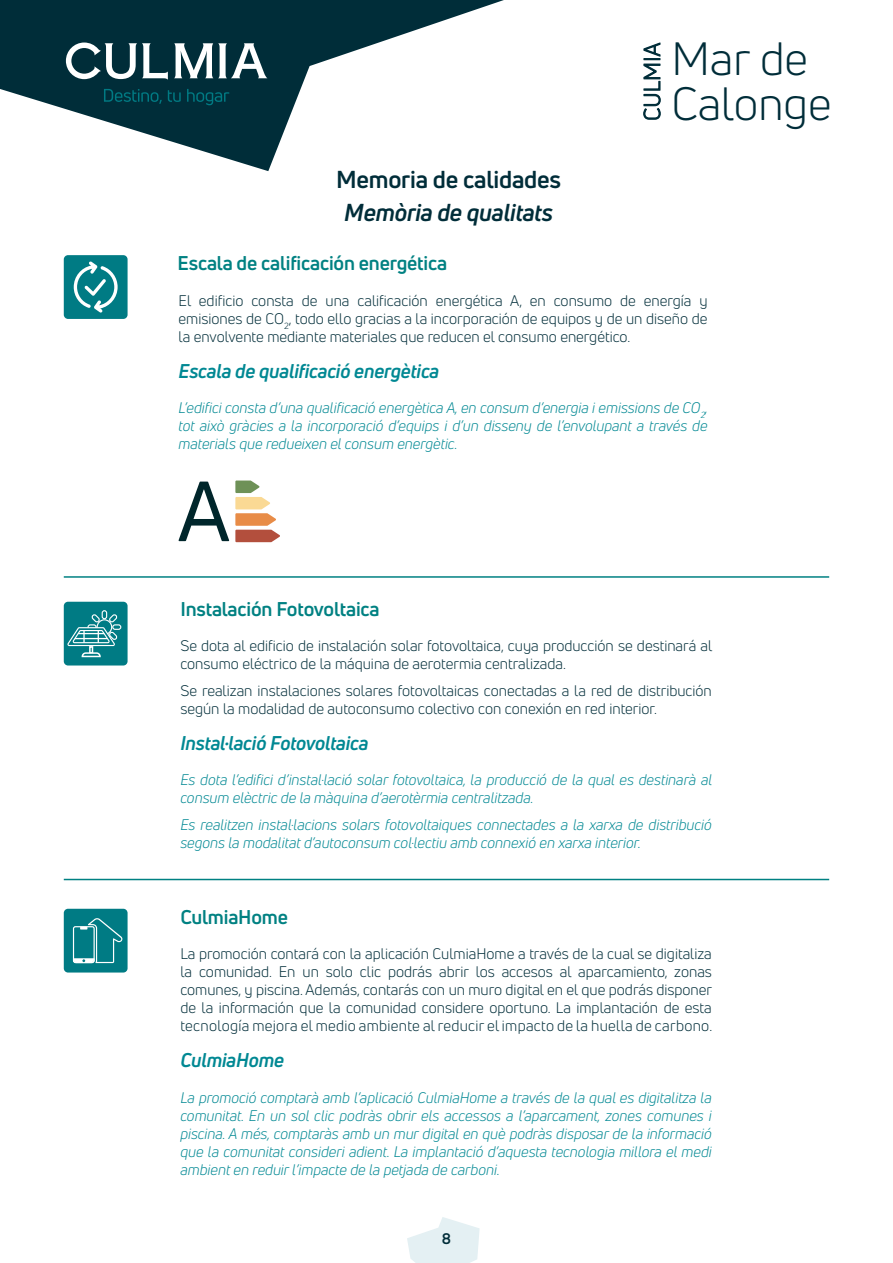
<style>
.page{position:relative;width:893px;height:1263px;background:#fff}
.page>*{position:absolute;margin:0;border:0;box-sizing:border-box;transform-origin:0 0}
.t1{font:45.75px/44.7px "Uni Neue";color:#002d39}
.t2{font:700 24px "Uni Neue";letter-spacing:-.01em;color:#002d39}
.t3{font:italic 700 24px "Uni Neue";letter-spacing:-.01em;color:#002d39}
.t4{font:italic 700 19.5px "Uni Neue";letter-spacing:-.01em;color:#008893}
.t5{font:700 19.5px "Uni Neue";letter-spacing:-.01em;color:#008182}
.t6{font:15px/18px "Uni Neue";color:#002d39}
.t7{font:italic 15px/18px "Uni Neue";color:#008893}
.t8{font:700 15px "Uni Neue";color:#002d39}
</style>
<div class="page">
<svg style="left:0;top:0;width:504px;height:171px"></svg>
<svg style="left:407px;top:1217px;width:73px;height:46px"></svg>
<svg style="left:174px;top:43px;width:93px;height:35px"></svg>
<svg style="left:66px;top:43px;width:102px;height:37px"></svg>
<svg style="left:104px;top:89px;width:125px;height:16px;background:#003e49"></svg>
<svg style="left:643px;top:42px;width:18px;height:78px"></svg>
<hr style="left:64px;top:879px;width:765px;height:1px;background:#008182">
<hr style="left:64px;top:576px;width:765px;height:2px;background:#008182">
<div style="left:64px;top:602px;width:64px;height:63px;background:#007b84;border-radius:4px"></div>
<div style="left:102px;top:610px;width:5px;height:9px;border:1px solid #fff;border-radius:2px"></div>
<svg style="left:67px;top:613px;width:54px;height:45px"></svg>
<hr style="left:75px;top:638px;width:32px;height:1px;background:#fff">
<div style="left:64px;top:909px;width:64px;height:63px;background:#007b84;border-radius:4px"></div>
<svg style="left:73px;top:918px;width:49px;height:45px"></svg>
<div style="left:64px;top:255px;width:64px;height:64px;background:#007b84;border-radius:4px"></div>
<svg style="left:74px;top:261px;width:44px;height:52px"></svg>
<svg style="left:178px;top:482px;width:51px;height:59px"></svg>
<svg style="left:235px;top:480px;width:45px;height:62px"></svg>
<h2 class="t2" style="left:336px;top:164px;width:226px">Memoria de calidades</h2>
<h2 class="t3" style="left:344px;top:198px;width:210px">Memòria de qualitats</h2>
<h3 class="t5" style="left:178px;top:251px;width:271px">Escala de calificación energética</h3>
<h1 class="t1" style="left:671px;top:37px;width:161px">Mar de<br>Calonge</h1>
<p class="t6" style="left:179px;top:291px;width:531px;text-align:justify">El edificio consta de una calificación energética A, en consumo de energía y emisiones de CO<sub>2</sub>, todo ello gracias a la incorporación de equipos y de un diseño de la envolvente mediante materiales que reducen el consumo energético.</p>
<h3 class="t4" style="left:179px;top:359px;width:262px">Escala de qualificació energètica</h3>
<p class="t7" style="left:179px;top:399px;width:531px;text-align:justify">L’edifici consta d’una qualificació energètica A, en consum d’energia i emissions de CO<sub>2</sub>, tot això gràcies a la incorporació d’equips i d’un disseny de l’envolupant a través de materials que redueixen el consum energètic.</p>
<h3 class="t5" style="left:180px;top:597px;width:201px">Instalación Fotovoltaica</h3>
<p class="t6" style="left:180px;top:637px;width:533px">Se dota al edificio de instalación solar fotovoltaica, cuya producción se destinará al consumo eléctrico de la máquina de aerotermia centralizada.</p>
<p class="t6" style="left:180px;top:681px;width:533px">Se realizan instalaciones solares fotovoltaicas conectadas a la red de distribución según la modalidad de autoconsumo colectivo con conexión en red interior.</p>
<h3 class="t4" style="left:180px;top:731px;width:190px">Instal·lació Fotovoltaica</h3>
<p class="t7" style="left:180px;top:771px;width:533px">Es dota l’edifici d’instal·lació solar fotovoltaica, la producció de la qual es destinarà al consum elèctric de la màquina d’aerotèrmia centralitzada.</p>
<p class="t7" style="left:180px;top:815px;width:533px">Es realitzen instal·lacions solars fotovoltaiques connectades a la xarxa de distribució segons la modalitat d’autoconsum col·lectiu amb connexió en xarxa interior.</p>
<h3 class="t5" style="left:180px;top:905px;width:109px">CulmiaHome</h3>
<p class="t6" style="left:180px;top:944px;width:533px;text-align:justify">La promoción contará con la aplicación CulmiaHome a través de la cual se digitaliza la comunidad. En un solo clic podrás abrir los accesos al aparcamiento, zonas comunes, y piscina. Además, contarás con un muro digital en el que podrás disponer de la información que la comunidad considere oportuno. La implantación de esta tecnología mejora el medio ambiente al reducir el impacto de la huella de carbono.</p>
<h3 class="t4" style="left:180px;top:1048px;width:105px">CulmiaHome</h3>
<p class="t7" style="left:180px;top:1088px;width:533px;text-align:justify">La promoció comptarà amb l’aplicació CulmiaHome a través de la qual es digitalitza la comunitat. En un sol clic podràs obrir els accessos a l’aparcament, zones comunes i piscina. A més, comptaràs amb un mur digital en què podràs disposar de la informació que la comunitat consideri adient. La implantació d’aquesta tecnologia millora el medi ambient en reduir l’impacte de la petjada de carboni.</p>
<p class="t8" style="left:442px;top:1229px;width:11px">8</p>
</div>
